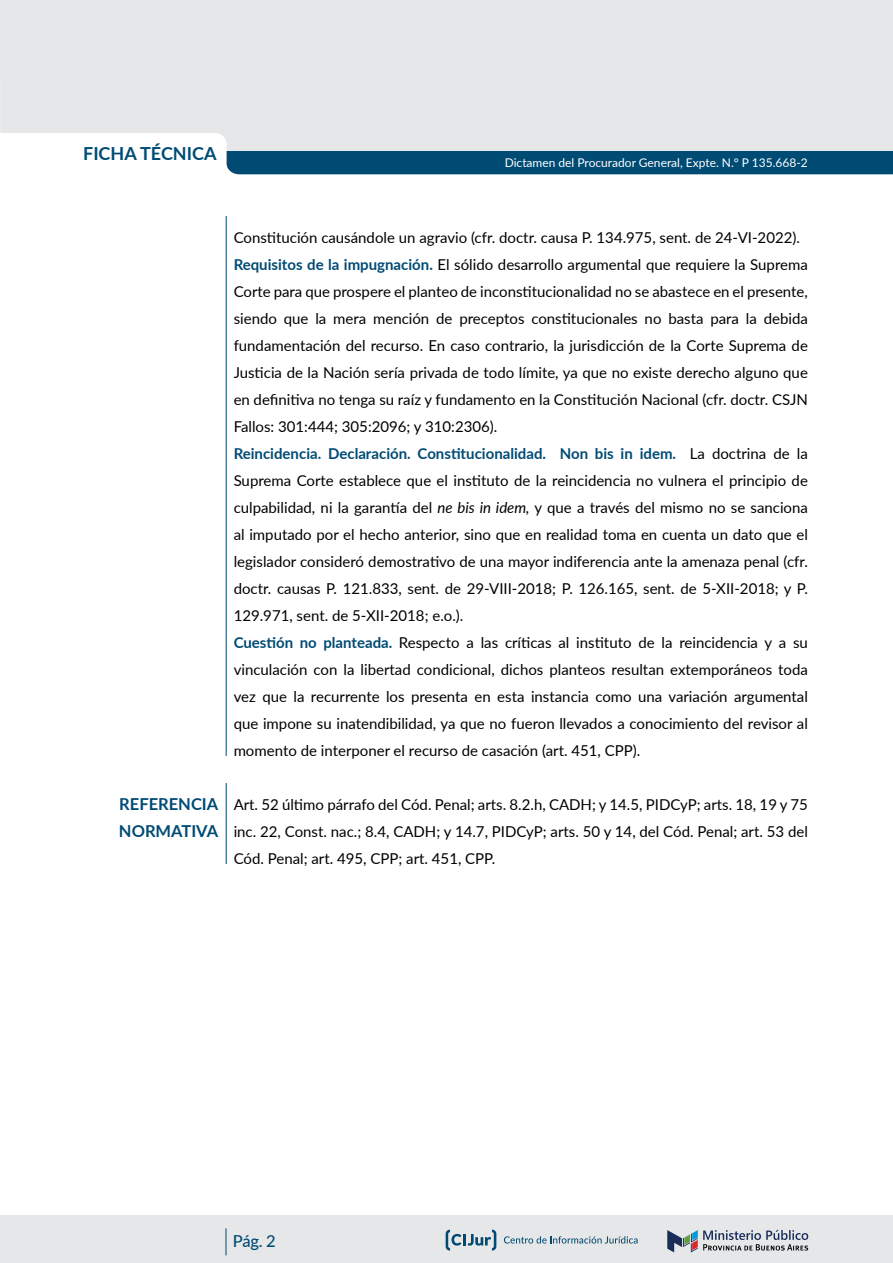
<style>
.page{position:relative;width:893px;height:1263px;background:#fff}
.page>*{position:absolute;margin:0;border:0;box-sizing:border-box;transform-origin:0 0}
.t1{font:700 18px "Lato";color:#004b74}
.t2{font:700 16.5px/27px "Lato";color:#004b74}
.t3{font:500 16.5px "Lato";color:#004b74}
.t4{font:15px/27px "Lato";color:#000}
.t5{font:12px "Lato";color:#fff}
.s1{font-weight:700;color:#004b74}
.s2{font-style:italic}
</style>
<div class="page">
<div style="left:0;top:1215px;width:893px;height:48px;background:#e6e7e8"></div>
<svg style="left:667px;top:1230px;width:141px;height:22px"></svg>
<svg style="left:504px;top:1236px;width:134px;height:7px"></svg>
<svg style="left:446px;top:1229px;width:50px;height:21px"></svg>
<svg style="left:226px;top:1228px;width:1px;height:27px"></svg>
<div style="left:0;top:0;width:893px;height:166px;background:#e6e7e8"></div>
<hr style="left:226px;top:216px;width:1px;height:540px;background:#004b74">
<div style="left:227px;top:151px;width:666px;height:23px;background:#004b74"></div>
<hr style="left:226px;top:783px;width:1px;height:81px;background:#004b74">
<p class="t1" style="left:83px;top:140px;width:135px">FICHA TÉCNICA</p>
<p class="t5" style="left:505px;top:155px;width:305px">Dictamen del Procurador General, Expte. N.° P 135.668-2</p>
<p class="t4" style="left:234px;top:223px;width:576px">Constitución causándole un agravio (cfr. doctr. causa P. 134.975, sent. de 24-VI-2022).<br><span class="s1">Requisitos de la impugnación.</span> El sólido desarrollo argumental que requiere la Suprema Corte para que prospere el planteo de inconstitucionalidad no se abastece en el presente, siendo que la mera mención de preceptos constitucionales no basta para la debida fundamentación del recurso. En caso contrario, la jurisdicción de la Corte Suprema de Justicia de la Nación sería privada de todo límite, ya que no existe derecho alguno que en definitiva no tenga su raíz y fundamento en la Constitución Nacional (cfr. doctr. CSJN Fallos: 301:444; 305:2096; y 310:2306).<br><span class="s1">Reincidencia. Declaración. Constitucionalidad. Non bis in idem.</span> La doctrina de la Suprema Corte establece que el instituto de la reincidencia no vulnera el principio de culpabilidad, ni la garantía del <span class="s2">ne bis in idem,</span> y que a través del mismo no se sanciona al imputado por el hecho anterior, sino que en realidad toma en cuenta un dato que el legislador consideró demostrativo de una mayor indiferencia ante la amenaza penal (cfr. doctr. causas P. 121.833, sent. de 29-VIII-2018; P. 126.165, sent. de 5-XII-2018; y P.<br>129.971, sent. de 5-XII-2018; e.o.).<br><span class="s1">Cuestión no planteada.</span> Respecto a las críticas al instituto de la reincidencia y a su vinculación con la libertad condicional, dichos planteos resultan extemporáneos toda vez que la recurrente los presenta en esta instancia como una variación argumental que impone su inatendibilidad, ya que no fueron llevados a conocimiento del revisor al momento de interponer el recurso de casación (art. 451, CPP).</p>
<p class="t2" style="left:119px;top:790px;width:101px">REFERENCIA<br>NORMATIVA</p>
<p class="t4" style="left:234px;top:790px;width:576px;text-align:justify">Art. 52 último párrafo del Cód. Penal; arts. 8.2.h, CADH; y 14.5, PIDCyP; arts. 18, 19 y 75 inc. 22, Const. nac.; 8.4, CADH; y 14.7, PIDCyP; arts. 50 y 14, del Cód. Penal; art. 53 del Cód. Penal; art. 495, CPP; art. 451, CPP.</p>
<p class="t3" style="left:233px;top:1229px;width:44px">Pág. 2</p>
</div>
